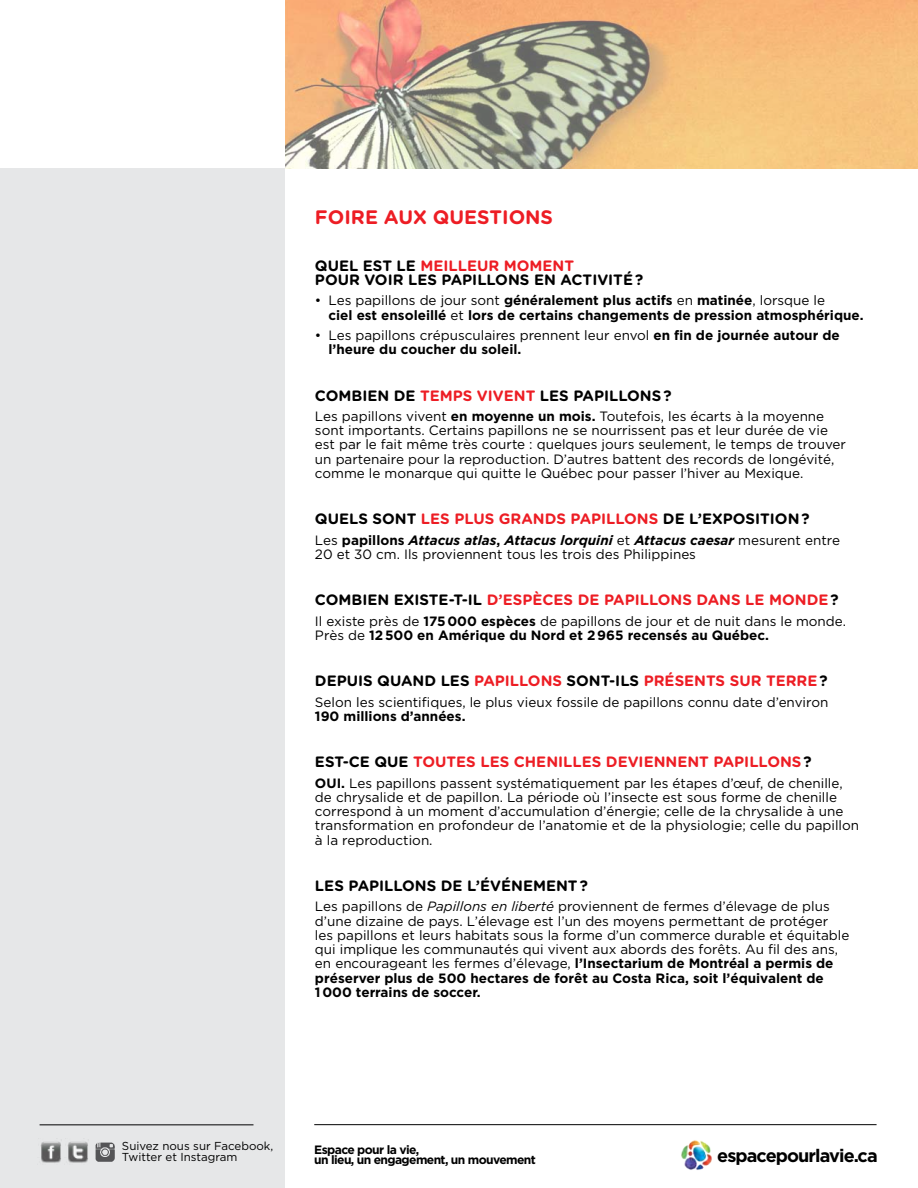
<style>
.page{position:relative;width:918px;height:1188px;background:#fff}
.page>*{position:absolute;margin:0;border:0;box-sizing:border-box;transform-origin:0 0}
.t1{font:700 19.5px "Gotham Rounded";color:#ed1d24}
.t2{font:700 18px "Gotham";letter-spacing:-.05em;color:#000}
.t3{font:700 15px/14.2px "Gotham Rounded";color:#000}
.t4{font:700 15px "Gotham Rounded";color:#ed1d24}
.t5{font:13.5px/14.2px "Gotham";color:#000}
.t6{font:700 13.5px/14.2px "Gotham";color:#000}
.t7{font:700 12.15px/10.4px "Gotham";letter-spacing:-.05em;color:#000}
.t8{font:11.55px/11.6px "Gotham";color:#000}
.s1{color:#ed1d24}
.s2{font-weight:400}
.s3{font-weight:700}
.s4{font-weight:700;font-style:italic}
.s5{color:#000}
.s6{font-style:italic}
</style>
<div class="page">
<img style="left:681px;top:1140px;width:31px;height:30px">
<hr style="left:314px;top:1124px;width:563px;height:1px;background:#000">
<div style="left:0;top:168px;width:285px;height:1020px;background:#e6e7e8"></div>
<img style="left:285px;top:0;width:633px;height:168px">
<img style="left:40px;top:1142px;width:48px;height:21px">
<img style="left:95px;top:1142px;width:20px;height:20px">
<h1 class="t1" style="left:315px;top:203px;width:240px">FOIRE AUX QUESTIONS</h1>
<p class="t3" style="left:315px;top:258px;width:330px">QUEL EST LE <span class="s1">MEILLEUR MOMENT<br></span>POUR VOIR LES PAPILLONS EN ACTIVITÉ ?</p>
<p class="t6" style="left:328px;top:293px;width:537px;text-indent:-14px"><span class="s2">• Les papillons de jour sont</span> généralement plus actifs <span class="s2">en</span> matinée<span class="s2">, lorsque le<br></span>ciel est ensoleillé <span class="s2">et</span> lors de certains changements de pression atmosphérique.</p>
<p class="t6" style="left:328px;top:328px;width:513px;text-indent:-14px"><span class="s2">• Les papillons crépusculaires prennent leur envol</span> en fin de journée autour de l’heure du coucher du soleil.</p>
<p class="t3" style="left:315px;top:388px;width:358px">COMBIEN DE <span class="s1">TEMPS VIVENT</span> LES PAPILLONS ?</p>
<p class="t5" style="left:315px;top:409px;width:533px">Les papillons vivent <span class="s3">en moyenne un mois.</span> Toutefois, les écarts à la moyenne sont importants. Certains papillons ne se nourrissent pas et leur durée de vie est par le fait même très courte : quelques jours seulement, le temps de trouver un partenaire pour la reproduction. D’autres battent des records de longévité, comme le monarque qui quitte le Québec pour passer l’hiver au Mexique.</p>
<p class="t3" style="left:315px;top:511px;width:496px">QUELS SONT <span class="s1">LES PLUS GRANDS PAPILLONS</span> DE L’EXPOSITION ?</p>
<p class="t5" style="left:315px;top:533px;width:527px">Les <span class="s3">papillons</span> <span class="s4">Attacus atlas</span><span class="s3">,</span> <span class="s4">Attacus lorquini</span> et <span class="s4">Attacus caesar</span> mesurent entre<br>20 et 30 cm. Ils proviennent tous les trois des Philippines</p>
<p class="t4" style="left:315px;top:589px;width:525px"><span class="s5">COMBIEN EXISTE-T-IL</span> D’ESPÈCES DE PAPILLONS DANS LE MONDE <span class="s5">?</span></p>
<p class="t5" style="left:315px;top:614px;width:533px">Il existe près de <span class="s3">175000 espèces</span> de papillons de jour et de nuit dans le monde.<br>Près de <span class="s3">12500 en Amérique du Nord et 2965 recensés au Québec.</span></p>
<p class="t4" style="left:315px;top:670px;width:514px"><span class="s5">DEPUIS QUAND LES</span> PAPILLONS <span class="s5">SONT-ILS</span> PRÉSENTS SUR TERRE <span class="s5">?</span></p>
<p class="t5" style="left:315px;top:695px;width:515px">Selon les scientifiques, le plus vieux fossile de papillons connu date d’environ</p>
<p class="t6" style="left:315px;top:709px;width:152px">190 millions d’années.</p>
<p class="t4" style="left:315px;top:751px;width:498px"><span class="s5">EST-CE QUE</span> TOUTES LES CHENILLES DEVIENNENT PAPILLONS <span class="s5">?</span></p>
<p class="t5" style="left:315px;top:776px;width:546px"><span class="s3">OUI.</span> Les papillons passent systématiquement par les étapes d’œuf, de chenille, de chrysalide et de papillon. La période où l’insecte est sous forme de chenille correspond à un moment d’accumulation d’énergie; celle de la chrysalide à une transformation en profondeur de l’anatomie et de la physiologie; celle du papillon à la reproduction.</p>
<p class="t3" style="left:315px;top:878px;width:274px">LES PAPILLONS DE L’ÉVÉNEMENT ?</p>
<p class="t5" style="left:315px;top:899px;width:536px">Les papillons de <span class="s6">Papillons en liberté</span> proviennent de fermes d’élevage de plus d’une dizaine de pays. L’élevage est l’un des moyens permettant de protéger les papillons et leurs habitats sous la forme d’un commerce durable et équitable qui implique les communautés qui vivent aux abords des forêts. Au fil des ans, en encourageant les fermes d’élevage, <span class="s3">l’Insectarium de Montréal a permis de préserver plus de 500 hectares de forêt au Costa Rica, soit l’équivalent de 1000 terrains de soccer.</span></p>
<p class="t8" style="left:122px;top:1140px;width:153px">Suivez nous sur Facebook,<br>Twitter et Instagram</p>
<p class="t7" style="left:314px;top:1144px;width:223px">Espace pour la vie,<br>un lieu, un engagement, un mouvement</p>
<h2 class="t2" style="left:717px;top:1145px;width:162px">espacepourlavie.ca</h2>
</div>
